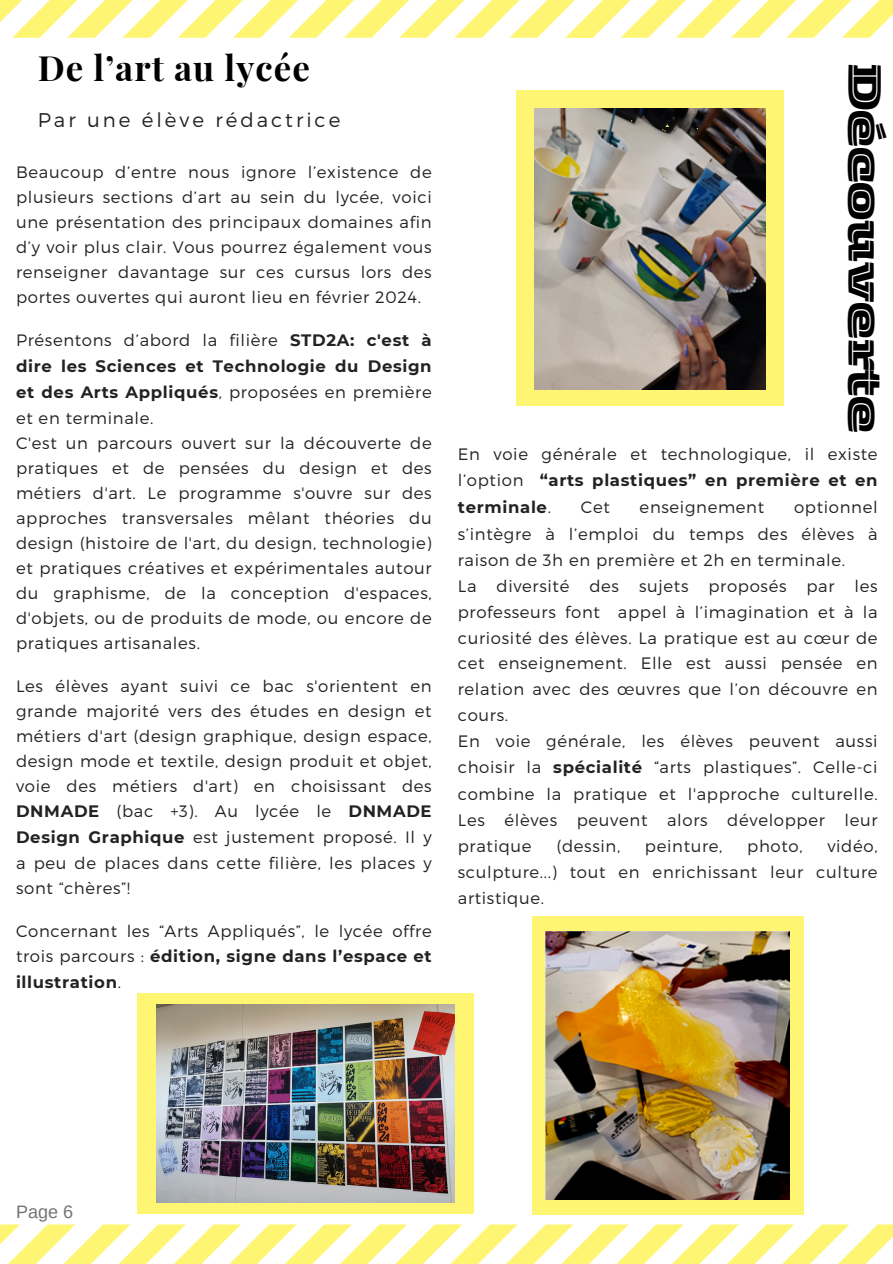
<style>
.page{position:relative;width:893px;height:1264px;background:#fff}
.page>*{position:absolute;margin:0;border:0;box-sizing:border-box;transform-origin:0 0}
.t1{font:48.75px "Zico Display HL Inline";color:#000}
.t2{font:700 34.8px "Playfair Display";letter-spacing:.03em;color:#000}
.t3{font:300 19.8px "Montserrat";letter-spacing:.15em;color:#222}
.t4{font:18px "Arimo";color:#737373}
.t5{font:300 16.5px/25px "Montserrat";letter-spacing:.04em;color:#222;text-align:justify}
.t6{font:700 16.5px/26px "Montserrat";letter-spacing:.04em;color:#222;text-align:justify}
.s1{font-weight:300}
.s2{font-weight:700}
</style>
<div class="page">
<svg style="left:0;top:0;width:892px;height:38px"></svg>
<svg style="left:0;top:1224px;width:892px;height:39px"></svg>
<div style="left:516px;top:91px;width:268px;height:315px;background:#fef673"></div>
<img style="left:534px;top:109px;width:231px;height:280px">
<div style="left:532px;top:916px;width:271px;height:298px;background:#fef673"></div>
<img style="left:545px;top:932px;width:244px;height:267px">
<div style="left:137px;top:993px;width:337px;height:220px;background:#fef673"></div>
<img style="left:156px;top:1004px;width:298px;height:198px">
<p class="t2" style="left:38px;top:44px;width:273px">De l’art au lycée</p>
<p class="t3" style="left:38px;top:107px;width:304px">Par une élève rédactrice</p>
<p class="t5" style="left:16px;top:158px;width:417px">Beaucoup d’entre nous ignore l’existence de plusieurs sections d’art au sein du lycée, voici une présentation des principaux domaines afin d’y voir plus clair. Vous pourrez également vous renseigner davantage sur ces cursus lors des portes ouvertes qui auront lieu en février 2024.</p>
<p class="t6" style="left:16px;top:327px;width:417px"><span class="s1">Présentons d’abord la filière</span> STD2A: c'est à dire les Sciences et Technologie du Design et des Arts Appliqués<span class="s1">, proposées en première et en terminale.</span></p>
<p class="t5" style="left:16px;top:429px;width:417px">C'est un parcours ouvert sur la découverte de pratiques et de pensées du design et des métiers d'art. Le programme s'ouvre sur des approches transversales mêlant théories du design (histoire de l'art, du design, technologie) et pratiques créatives et expérimentales autour du graphisme, de la conception d'espaces, d'objets, ou de produits de mode, ou encore de pratiques artisanales.</p>
<p class="t5" style="left:16px;top:672px;width:417px">Les élèves ayant suivi ce bac s'orientent en grande majorité vers des études en design et métiers d'art (design graphique, design espace, design mode et textile, design produit et objet, voie des métiers d'art) en choisissant des <span class="s2">DNMADE</span> (bac +3). Au lycée le <span class="s2">DNMADE Design Graphique</span> est justement proposé. Il y a peu de places dans cette filière, les places y sont “chères”!</p>
<p class="t5" style="left:16px;top:917px;width:417px;line-height:25.5px">Concernant les “Arts Appliqués”, le lycée offre trois parcours : <span class="s2">édition, signe dans l’espace et illustration</span>.</p>
<p class="t1" style="left:894px;top:64px;width:370px;rotate:90deg">Découverte</p>
<p class="t5" style="left:458px;top:440px;width:421px;line-height:26.4px">En voie générale et technologique, il existe l’option <span class="s2">“arts plastiques” en première et en terminale</span>.</p>
<p class="t5" style="left:458px;top:493px;width:421px;line-height:26.4px;text-indent:336px">optionnel s’intègre à l’emploi du temps des élèves à raison de 3h en première et 2h en terminale.</p>
<p class="t5" style="left:458px;top:572px;width:421px;line-height:25.8px">La diversité des sujets proposés par les professeurs font appel à l’imagination et à la curiosité des élèves. La pratique est au cœur de cet enseignement. Elle est aussi pensée en relation avec des œuvres que l’on découvre en cours.</p>
<p class="t5" style="left:458px;top:727px;width:421px;line-height:26.1px">En voie générale, les élèves peuvent aussi choisir la <span class="s2">spécialité</span> “arts plastiques”. Celle-ci combine la pratique et l'approche culturelle.<br>Les élèves peuvent alors développer leur pratique</p>
<p class="t5" style="left:580px;top:494px;width:30px">Cet</p>
<p class="t5" style="left:639px;top:494px;width:126px">enseignement</p>
<p class="t5" style="left:458px;top:832px;width:421px;line-height:25.8px;text-indent:369px">vidéo, sculpture...) tout en enrichissant leur culture artistique.</p>
<p class="t5" style="left:556px;top:832px;width:65px">(dessin,</p>
<p class="t5" style="left:645px;top:832px;width:79px">peinture,</p>
<p class="t5" style="left:747px;top:832px;width:57px">photo,</p>
<p class="t4" style="left:16px;top:1201px;width:59px">Page 6</p>
</div>
